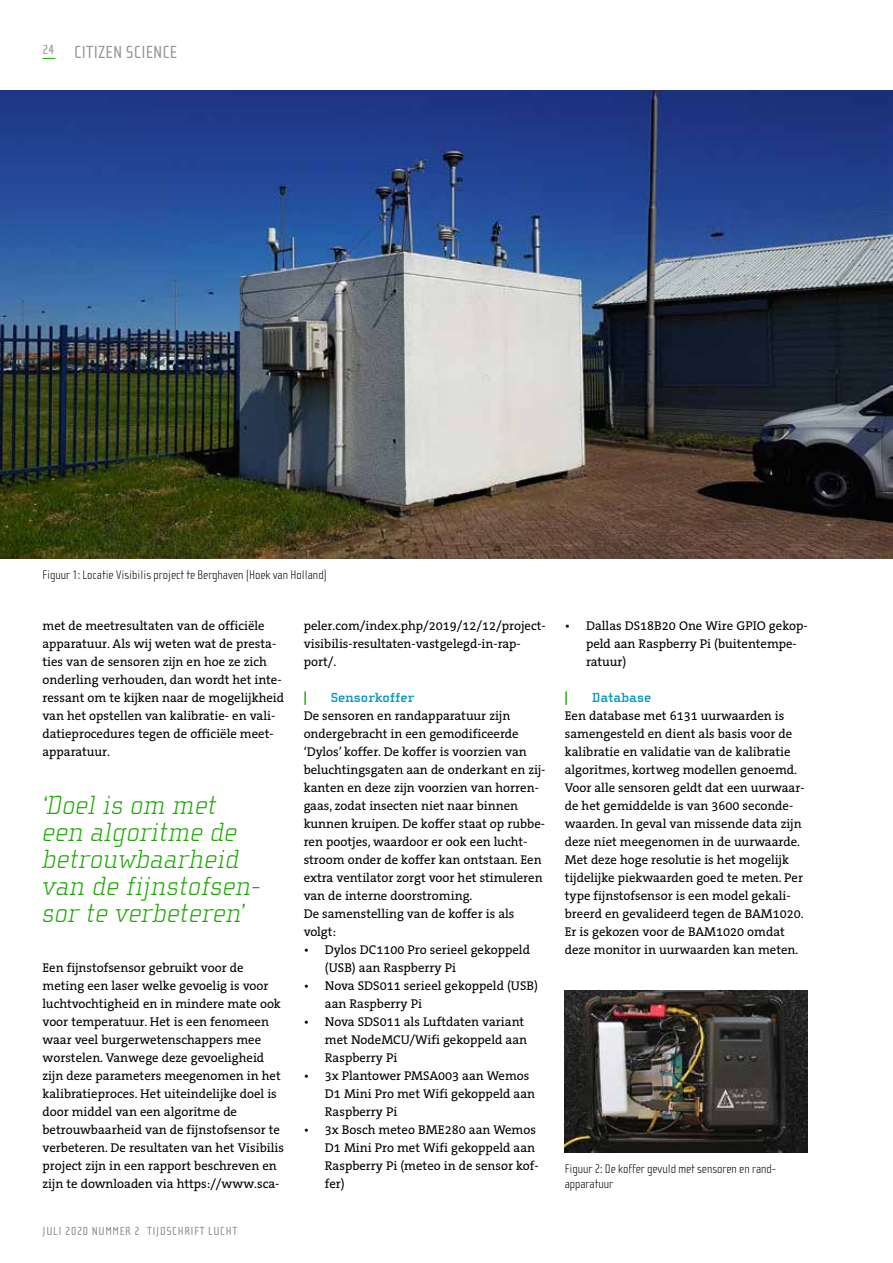
<style>
.page{position:relative;width:893px;height:1263px;background:#fff}
.page>*{position:absolute;margin:0;border:0;box-sizing:border-box;transform-origin:0 0}
.t1{font:italic 100 27px/27px "Cholla Slab OT";color:#1aa900}
.t2{font:18px "Cholla Sans OT";color:#969693}
.t3{font:700 13.5px "Cholla Slab OT";color:#0097c6}
.t4{font:700 13.5px "Helvetica Neue LT Std";color:#1aa900}
.t5{font:12.75px/18px "The Serif B W5 Plain";color:#000}
.t6{font:100 12.75px/15.3px "Cholla Sans OT";color:#000}
.t7{font:12px "Cholla Sans OT";letter-spacing:.05em;color:#8c8b88}
</style>
<div class="page">
<svg style="left:43px;top:58px;width:12px;height:1px"></svg>
<img style="left:0;top:90px;width:893px;height:468px">
<img style="left:565px;top:990px;width:243px;height:162px">
<h2 class="t2" style="left:43px;top:43px;width:136px"><sup>24</sup> CITIZEN SCIENCE</h2>
<p class="t6" style="left:43px;top:567px;width:286px">Figuur 1: Locatie Visibilis project te Berghaven (Hoek van Holland)</p>
<p class="t5" style="left:43px;top:617px;width:243px">met de meetresultaten van de officiële apparatuur. Als wij weten wat de presta&shy;ties van de sensoren zijn en hoe ze zich onderling verhouden, dan wordt het inte&shy;ressant om te kijken naar de mogelijkheid van het opstellen van kalibratie- en vali&shy;datieprocedures tegen de officiële meet&shy;apparatuur.</p>
<h1 class="t1" style="left:43px;top:792px;width:219px">‘Doel is om met een algoritme de betrouwbaarheid van de fijnstofsen&shy;sor te verbeteren’</h1>
<p class="t5" style="left:43px;top:959px;width:243px">Een fijnstofsensor gebruikt voor de meting een laser welke gevoelig is voor luchtvochtigheid en in mindere mate ook voor temperatuur. Het is een fenomeen waar veel burgerwetenschappers mee worstelen. Vanwege deze gevoeligheid zijn deze parameters meegenomen in het kalibratieproces. Het uiteindelijke doel is door middel van een algoritme de betrouwbaarheid van de fijnstofsensor te verbeteren. De resultaten van het Visibilis project zijn in een rapport beschreven en zijn te downloaden via https://www.sca-</p>
<p class="t7" style="left:43px;top:1225px;width:196px">JULI 2020 NUMMER 2 TIJDSCHRIFT LUCHT</p>
<p class="t5" style="left:304px;top:617px;width:243px">peler.com/index.php/2019/12/12/project&shy;visibilis-resultaten-vastgelegd-in-rap&shy;port/.</p>
<p class="t4" style="left:304px;top:689px;width:5px">|</p>
<p class="t3" style="left:331px;top:690px;width:85px">Sensorkoffer</p>
<p class="t5" style="left:304px;top:707px;width:243px">De sensoren en randapparatuur zijn ondergebracht in een gemodificeerde ‘Dylos’ koffer. De koffer is voorzien van beluchtingsgaten aan de onderkant en zij&shy;kanten en deze zijn voorzien van horren&shy;gaas, zodat insecten niet naar binnen kunnen kruipen. De koffer staat op rubbe&shy;ren pootjes, waardoor er ook een lucht&shy;stroom onder de koffer kan ontstaan. Een extra ventilator zorgt voor het stimuleren van de interne doorstroming.<br>De samenstelling van de koffer is als volgt:</p>
<p class="t5" style="left:325px;top:941px;width:207px;text-indent:-21px">• Dylos DC1100 Pro serieel gekoppeld (USB) aan Raspberry Pi</p>
<p class="t5" style="left:325px;top:977px;width:215px;text-indent:-21px">• Nova SDS011 serieel gekoppeld (USB) aan Raspberry Pi</p>
<p class="t5" style="left:325px;top:1013px;width:204px;text-indent:-21px">• Nova SDS011 als Luftdaten variant met NodeMCU/Wifi gekoppeld aan<br>Raspberry Pi</p>
<p class="t5" style="left:325px;top:1067px;width:212px;text-indent:-21px">• 3x Plantower PMSA003 aan Wemos<br>D1 Mini Pro met Wifi gekoppeld aan<br>Raspberry Pi</p>
<p class="t5" style="left:325px;top:1121px;width:215px;text-indent:-21px">• 3x Bosch meteo BME280 aan Wemos<br>D1 Mini Pro met Wifi gekoppeld aan<br>Raspberry Pi (meteo in de sensor kof&shy;fer)</p>
<p class="t5" style="left:586px;top:617px;width:223px;text-indent:-21px">• Dallas DS18B20 One Wire GPIO gekop&shy;peld aan Raspberry Pi (buitentempe&shy;ratuur)</p>
<p class="t4" style="left:565px;top:689px;width:5px">|</p>
<p class="t3" style="left:592px;top:690px;width:61px">Database</p>
<p class="t5" style="left:565px;top:707px;width:241px">Een database met 6131 uurwaarden is samengesteld en dient als basis voor de kalibratie en validatie van de kalibratie algoritmes, kortweg modellen genoemd.<br>Voor alle sensoren geldt dat een uurwaar&shy;de het gemiddelde is van 3600 seconde&shy;waarden. In geval van missende data zijn deze niet meegenomen in de uurwaarde.<br>Met deze hoge resolutie is het mogelijk tijdelijke piekwaarden goed te meten. Per type fijnstofsensor is een model gekali&shy;breerd en gevalideerd tegen de BAM1020.<br>Er is gekozen voor de BAM1020 omdat deze monitor in uurwaarden kan meten.</p>
<p class="t6" style="left:565px;top:1161px;width:212px">Figuur 2: De koffer gevuld met sensoren en rand&shy;apparatuur</p>
</div>
